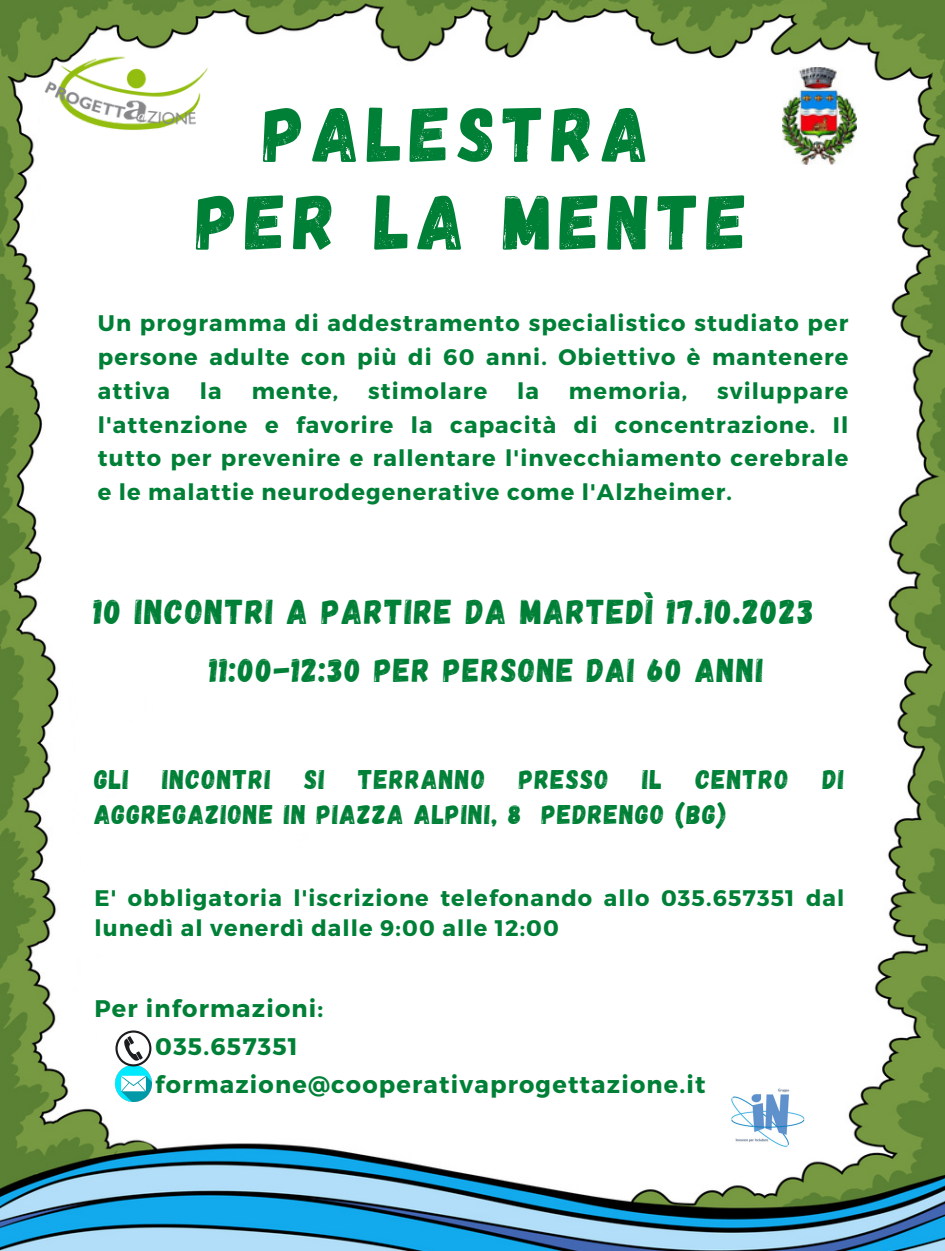
<style>
.page{position:relative;width:945px;height:1251px;background:#fff}
.page>*{position:absolute;margin:0;border:0;box-sizing:border-box;transform-origin:0 0}
.t1{font:78px "Gagalin";letter-spacing:.1em;color:#008037}
.t2{font:34.5px "Gagalin";letter-spacing:.05em;color:#008037}
.t3{font:33px "Gagalin";letter-spacing:.05em;color:#008037}
.t4{font:27px "Gagalin";letter-spacing:.05em;color:#008037}
.t5{font:700 24px "Montserrat";letter-spacing:.05em;color:#008037}
.t6{font:700 22.5px/33.9px "Montserrat";letter-spacing:.05em;color:#008037;text-align:justify}
</style>
<div class="page">
<img style="left:0;top:0;width:945px;height:1251px">
<img style="left:42px;top:52px;width:182px;height:78px">
<img style="left:783px;top:67px;width:74px;height:97px">
<img style="left:115px;top:1066px;width:36px;height:35px">
<img style="left:718px;top:1080px;width:101px;height:76px">
<svg style="left:115px;top:1030px;width:36px;height:36px"></svg>
<p class="t1" style="left:264px;top:84px;width:387px">PALESTRA</p>
<p class="t1" style="left:197px;top:171px;width:552px">PER LA MENTE</p>
<p class="t6" style="left:98px;top:305px;width:752px">Un programma di addestramento specialistico studiato per persone adulte con più di 60 anni. Obiettivo è mantenere attiva</p>
<p class="t6" style="left:98px;top:373px;width:752px;text-indent:619px">sviluppare l'attenzione e favorire la capacità di concentrazione. Il tutto per prevenire e rallentare l'invecchiamento cerebrale e le malattie neurodegenerative come l'Alzheimer.</p>
<p class="t6" style="left:200px;top:373px;width:23px">la</p>
<p class="t6" style="left:252px;top:373px;width:88px">mente,</p>
<p class="t6" style="left:368px;top:373px;width:121px">stimolare</p>
<p class="t6" style="left:517px;top:373px;width:23px">la</p>
<p class="t6" style="left:569px;top:373px;width:120px">memoria,</p>
<p class="t2" style="left:94px;top:589px;width:721px">10 INCONTRI A PARTIRE DA MARTEDÌ 17.10.2023</p>
<p class="t3" style="left:209px;top:649px;width:555px">11:00-12:30 PER PERSONE DAI 60 ANNI</p>
<p class="t4" style="left:94px;top:762px;width:36px">GLI</p>
<p class="t4" style="left:163px;top:762px;width:110px">INCONTRI</p>
<p class="t4" style="left:305px;top:762px;width:22px">SI</p>
<p class="t4" style="left:359px;top:762px;width:128px">TERRANNO</p>
<p class="t4" style="left:519px;top:762px;width:91px">PRESSO</p>
<p class="t4" style="left:643px;top:762px;width:21px">IL</p>
<p class="t4" style="left:696px;top:762px;width:94px">CENTRO</p>
<p class="t4" style="left:823px;top:762px;width:23px">DI</p>
<p class="t4" style="left:94px;top:797px;width:633px">AGGREGAZIONE IN PIAZZA ALPINI, 8 PEDRENGO (BG)</p>
<p class="t6" style="left:94px;top:881px;width:752px;line-height:30px">E' obbligatoria l'iscrizione telefonando allo 035.657351 dal lunedì al venerdì dalle 9:00 alle 12:00</p>
<p class="t5" style="left:94px;top:993px;width:230px">Per informazioni:</p>
<p class="t5" style="left:155px;top:1031px;width:144px">035.657351</p>
<p class="t5" style="left:155px;top:1069px;width:552px">formazione@cooperativaprogettazione.it</p>
</div>
